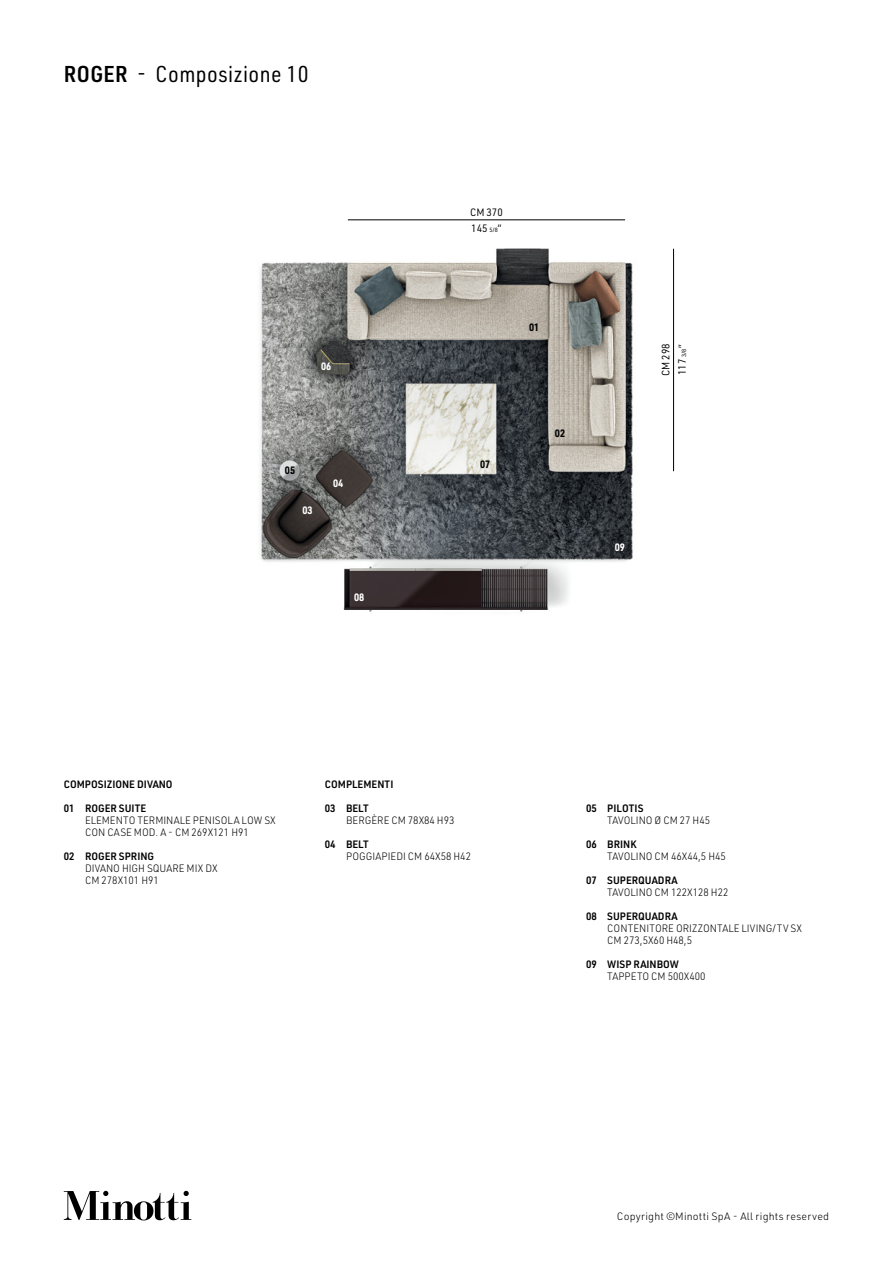
<style>
.page{position:relative;width:893px;height:1263px;background:#fff}
.page>*{position:absolute;margin:0;border:0;box-sizing:border-box;transform-origin:0 0}
.t1{font:22.5px "URWDIN Semi Cond";letter-spacing:.02em;color:#000}
.t2{font:300 10.5px/12px "URWDIN";color:#000;scale:.95 1}
.t3{font:600 10.5px "URWDIN";color:#000;scale:.95 1}
.t4{font:300 10.5px "URWDIN";letter-spacing:.02em;color:#000}
.t5{font:10.5px/16.5px "URWDIN";color:#000;scale:.95 1}
.t6{font:700 10.5px "URWDIN";color:#fff;scale:.9 1}
.t7{font:700 10.5px "URWDIN";color:#000;scale:.9 1}
.s1{font-weight:600}
.s2{font-size:6px}
</style>
<div class="page">
<svg style="left:64px;top:1191px;width:127px;height:29px"></svg>
<img style="left:260px;top:248px;width:415px;height:364px">
<hr style="left:348px;top:220px;width:277px;height:1px;background:#000">
<hr style="left:673px;top:249px;width:1px;height:222px;background:#000">
<h1 class="t1" style="left:64px;top:59px;width:246px"><span class="s1">ROGER</span> - Composizione 10</h1>
<p class="t6" style="left:321px;top:359px;width:13px">06</p>
<p class="t7" style="left:285px;top:463px;width:13px">05</p>
<p class="t6" style="left:302px;top:503px;width:13px">03</p>
<p class="t6" style="left:333px;top:476px;width:13px">04</p>
<p class="t6" style="left:354px;top:590px;width:13px">08</p>
<p class="t5" style="left:470px;top:203px;width:36px">CM 370<br>145 <span class="s2">5/8</span>”</p>
<p class="t7" style="left:529px;top:320px;width:13px">01</p>
<p class="t7" style="left:480px;top:457px;width:13px">07</p>
<p class="t7" style="left:555px;top:426px;width:13px">02</p>
<p class="t5" style="left:657px;top:376px;width:36px;rotate:-90deg">CM 298<br>117 <span class="s2">3/8</span>”</p>
<p class="t6" style="left:615px;top:540px;width:13px">09</p>
<p class="t3" style="left:64px;top:777px;width:116px">COMPOSIZIONE DIVANO</p>
<p class="t3" style="left:64px;top:801px;width:88px">01 ROGER SUITE</p>
<p class="t2" style="left:85px;top:814px;width:202px">ELEMENTO TERMINALE PENISOLA LOW SX<br>CON CASE MOD. A - CM 269X121 H91</p>
<p class="t3" style="left:64px;top:849px;width:97px">02 ROGER SPRING</p>
<p class="t2" style="left:85px;top:862px;width:141px">DIVANO HIGH SQUARE MIX DX<br>CM 278X101 H91</p>
<p class="t3" style="left:325px;top:777px;width:74px">COMPLEMENTI</p>
<p class="t3" style="left:325px;top:801px;width:48px">03 BELT</p>
<p class="t2" style="left:346px;top:814px;width:116px">BERGÈRE CM 78X84 H93</p>
<p class="t3" style="left:325px;top:837px;width:48px">04 BELT</p>
<p class="t2" style="left:346px;top:850px;width:133px">POGGIAPIEDI CM 64X58 H42</p>
<p class="t3" style="left:586px;top:801px;width:62px">05 PILOTIS</p>
<p class="t2" style="left:607px;top:814px;width:110px">TAVOLINO Ø CM 27 H45</p>
<p class="t3" style="left:586px;top:837px;width:55px">06 BRINK</p>
<p class="t2" style="left:607px;top:850px;width:126px">TAVOLINO CM 46X44,5 H45</p>
<p class="t3" style="left:586px;top:873px;width:98px">07 SUPERQUADRA</p>
<p class="t2" style="left:607px;top:886px;width:129px">TAVOLINO CM 122X128 H22</p>
<p class="t3" style="left:586px;top:909px;width:98px">08 SUPERQUADRA</p>
<p class="t2" style="left:607px;top:922px;width:206px">CONTENITORE ORIZZONTALE LIVING/TV SX<br>CM 273,5X60 H48,5</p>
<p class="t3" style="left:586px;top:957px;width:99px">09 WISP RAINBOW</p>
<p class="t2" style="left:607px;top:970px;width:105px">TAPPETO CM 500X400</p>
<p class="t4" style="left:617px;top:1210px;width:214px">Copyright ©Minotti SpA - All rights reserved</p>
</div>
